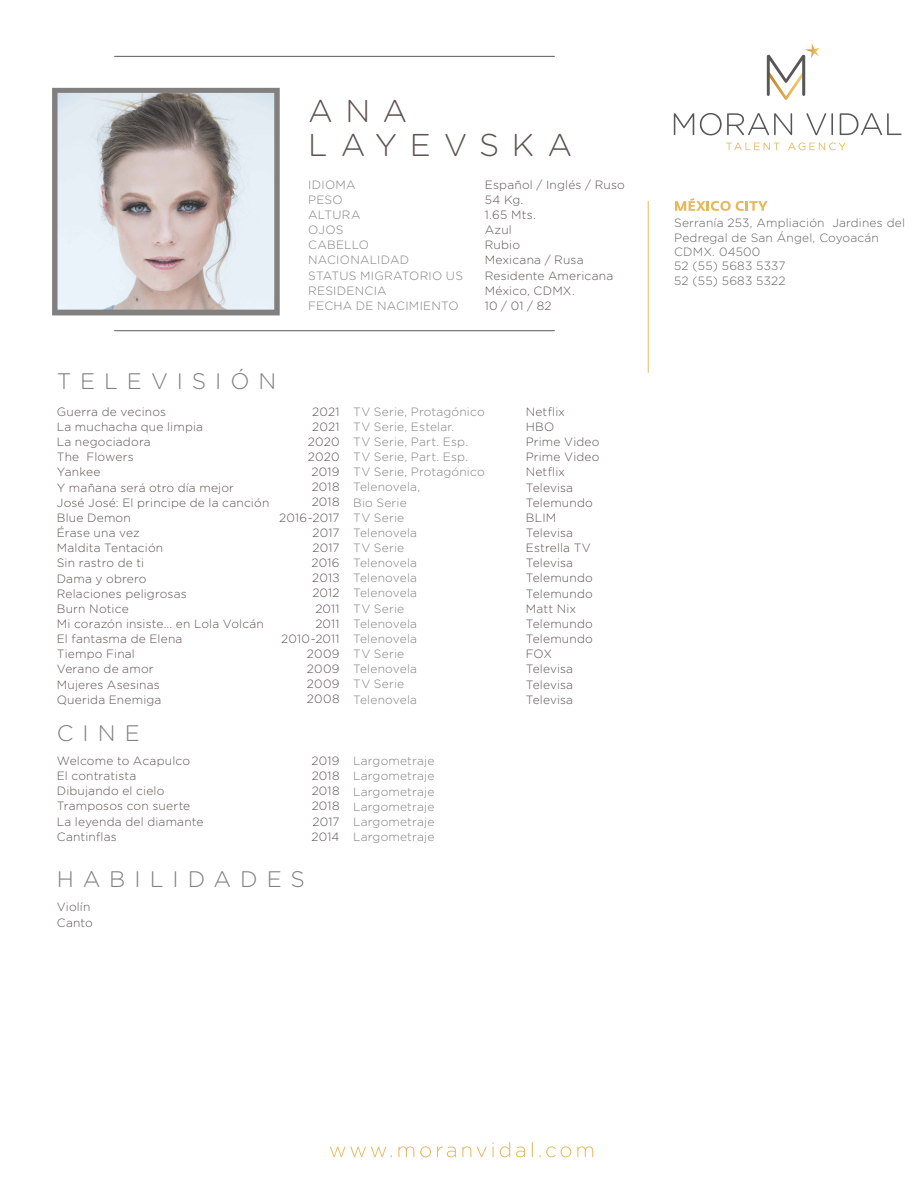
<style>
.page{position:relative;width:918px;height:1188px;background:#fff}
.page>*{position:absolute;margin:0;border:0;box-sizing:border-box;transform-origin:0 0}
.t1{font:300 31.5px/34.5px "Gotham Rounded";letter-spacing:.39em;color:#5e5350}
.t2{font:300 22.5px "Gotham Rounded";letter-spacing:.395em;color:#81807f}
.t3{font:300 12px/15.1px "Gotham Rounded";letter-spacing:.015em;color:#5e5350}
.t4{font:300 12px/15.1px "Gotham Rounded";letter-spacing:.015em;color:#81807f}
.t5{font:300 12px/14.4px "Gotham Rounded";letter-spacing:.015em;color:#626262}
</style>
<div class="page">
<svg style="left:52px;top:88px;width:228px;height:227px;background:#c3c0c1"></svg>
<hr style="left:648px;top:201px;width:1px;height:172px;background:#e7b85b">
<svg style="left:114px;top:56px;width:441px;height:1px"></svg>
<svg style="left:114px;top:330px;width:441px;height:1px"></svg>
<svg style="left:674px;top:113px;width:20px;height:22px"></svg>
<svg style="left:700px;top:113px;width:92px;height:22px"></svg>
<svg style="left:806px;top:113px;width:20px;height:22px"></svg>
<hr style="left:831px;top:113px;width:2px;height:22px;background:#575757">
<svg style="left:840px;top:113px;width:62px;height:22px"></svg>
<svg style="left:726px;top:143px;width:54px;height:7px"></svg>
<svg style="left:788px;top:143px;width:57px;height:7px"></svg>
<svg style="left:767px;top:43px;width:53px;height:57px"></svg>
<svg style="left:330px;top:1147px;width:62px;height:10px"></svg>
<svg style="left:398px;top:1146px;width:16px;height:11px"></svg>
<svg style="left:420px;top:1146px;width:11px;height:11px"></svg>
<svg style="left:437px;top:1146px;width:19px;height:11px"></svg>
<svg style="left:462px;top:1146px;width:9px;height:11px"></svg>
<svg style="left:477px;top:1142px;width:17px;height:15px"></svg>
<svg style="left:500px;top:1142px;width:10px;height:15px"></svg>
<svg style="left:516px;top:1146px;width:9px;height:11px"></svg>
<svg style="left:532px;top:1142px;width:1px;height:15px"></svg>
<svg style="left:539px;top:1146px;width:32px;height:11px"></svg>
<svg style="left:577px;top:1146px;width:16px;height:11px"></svg>
<svg style="left:675px;top:198px;width:93px;height:13px"></svg>
<h1 class="t1" style="left:308px;top:92px;width:266px">ANA<br>LAYEVSKA</h1>
<h2 class="t2" style="left:57px;top:366px;width:221px">TELEVISIÓN</h2>
<p class="t4" style="left:308px;top:176px;width:156px">IDIOMA<br>PESO<br>ALTURA<br>OJOS<br>CABELLO<br>NACIONALIDAD<br>STATUS MIGRATORIO US<br>RESIDENCIA<br>FECHA DE NACIMIENTO</p>
<p class="t3" style="left:485px;top:176px;width:142px">Español / Inglés / Ruso<br>54 Kg.<br>1.65 Mts.<br>Azul<br>Rubio<br>Mexicana / Rusa<br>Residente Americana<br>México, CDMX.<br>10 / 01 / 82</p>
<p class="t3" style="left:57px;top:403px;width:214px">Guerra de vecinos<br>La muchacha que limpia<br>La negociadora<br>The Flowers<br>Yankee<br>Y mañana será otro día mejor<br>José José: El principe de la canción<br>Blue Demon<br>Érase una vez<br>Maldita Tentación<br>Sin rastro de ti<br>Dama y obrero<br>Relaciones peligrosas<br>Burn Notice<br>Mi corazón insiste... en Lola Volcán<br>El fantasma de Elena<br>Tiempo Final<br>Verano de amor<br>Mujeres Asesinas<br>Querida Enemiga</p>
<h2 class="t2" style="left:57px;top:718px;width:85px">CINE</h2>
<p class="t3" style="left:57px;top:753px;width:148px">Welcome to Acapulco<br>El contratista<br>Dibujando el cielo<br>Tramposos con suerte<br>La leyenda del diamante<br>Cantinflas</p>
<p class="t3" style="left:279px;top:403px;width:62px;text-align:right">2021<br>2021<br>2020<br>2020<br>2019<br>2018<br>2018<br>2016-2017<br>2017<br>2017<br>2016<br>2013<br>2012<br>2011<br>2011<br>2010-2011<br>2009<br>2009<br>2009<br>2008</p>
<p class="t4" style="left:353px;top:403px;width:133px">TV Serie, Protagónico<br>TV Serie, Estelar.<br>TV Serie, Part. Esp.<br>TV Serie, Part. Esp.<br>TV Serie, Protagónico<br>Telenovela,<br>Bio Serie<br>TV Serie<br>Telenovela<br>TV Serie<br>Telenovela<br>Telenovela<br>Telenovela<br>TV Serie<br>Telenovela<br>Telenovela<br>TV Serie<br>Telenovela<br>TV Serie<br>Telenovela</p>
<p class="t3" style="left:311px;top:753px;width:30px;text-align:justify">2019<br>2018<br>2018<br>2018<br>2017<br>2014</p>
<p class="t4" style="left:353px;top:753px;width:83px;text-align:justify">Largometraje Largometraje Largometraje Largometraje Largometraje Largometraje</p>
<h2 class="t2" style="left:57px;top:864px;width:250px">HABILIDADES</h2>
<p class="t3" style="left:57px;top:899px;width:38px">Violín<br>Canto</p>
<p class="t3" style="left:526px;top:403px;width:75px">Netflix<br>HBO<br>Prime Video<br>Prime Video<br>Netflix<br>Televisa<br>Telemundo<br>BLIM<br>Televisa<br>Estrella TV<br>Televisa<br>Telemundo<br>Telemundo<br>Matt Nix<br>Telemundo<br>Telemundo<br>FOX<br>Televisa<br>Televisa<br>Televisa</p>
<p class="t5" style="left:674px;top:215px;width:232px">Serranía 253, Ampliación Jardines del<br>Pedregal de San Ángel, Coyoacán<br>CDMX. 04500<br>52 (55) 5683 5337<br>52 (55) 5683 5322</p>
</div>
